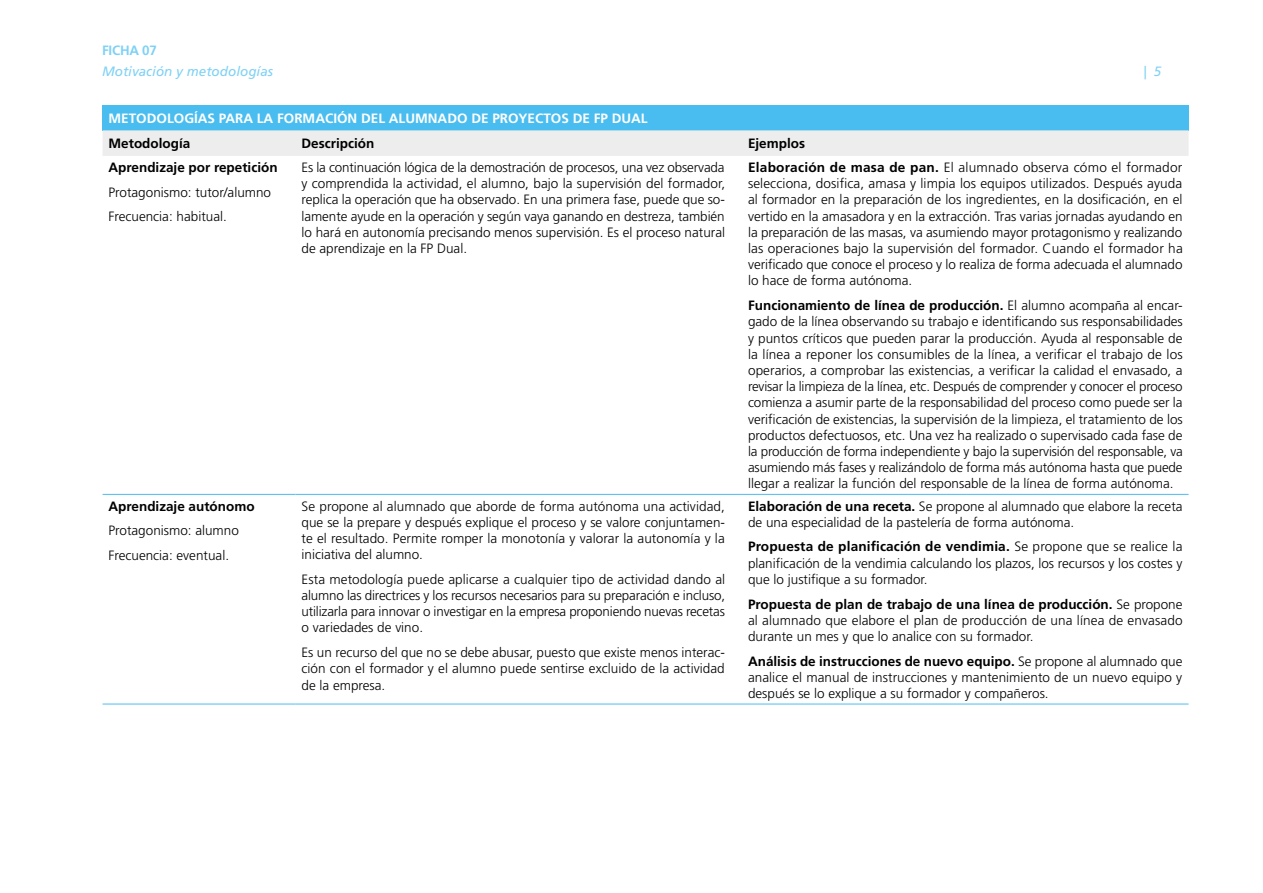
<style>
.page{position:relative;width:1263px;height:893px;background:#fff}
.page>*{position:absolute;margin:0;border:0;box-sizing:border-box;transform-origin:0 0}
.Cuerpo_de_texto_peque{font:300 13.5px/16.2px "Frutiger LT Std";color:#000;text-align:justify}
.Cuerpo_de_texto_peque-2{font:700 13.5px "Frutiger LT Std";color:#000}
.Cuerpo_de_texto_peque-3{font:700 13.5px "Frutiger LT Std";color:#fff}
.t1{font:italic 13.5px "Frutiger LT Std";color:#80d1f5}
.t2{font:700 13.5px "Frutiger LT Std";letter-spacing:-.015em;color:#80d1f5}
.s1{font-weight:700}
</style>
<div class="page">
<div style="left:103px;top:105px;width:1085px;height:25px;background:#4abdf0"></div>
<div style="left:103px;top:130px;width:1085px;height:26px;background:#ededed"></div>
<hr style="left:103px;top:494px;width:193px;height:1px;background:#4abdf0">
<hr style="left:296px;top:494px;width:446px;height:1px;background:#4abdf0">
<hr style="left:742px;top:494px;width:446px;height:1px;background:#4abdf0">
<hr style="left:103px;top:704px;width:193px;height:1px;background:#4abdf0">
<hr style="left:296px;top:704px;width:446px;height:1px;background:#4abdf0">
<hr style="left:742px;top:704px;width:446px;height:1px;background:#4abdf0">
<p class="t2" style="left:102px;top:42px;width:56px">FICHA 07</p>
<p class="t1" style="left:102px;top:63px;width:173px">Motivación y metodologías</p>
<p class="t1" style="left:1143px;top:63px;width:20px">| 5</p>
<p class="Cuerpo_de_texto_peque-3" style="left:109px;top:110px;width:541px">METODOLOGÍAS PARA LA FORMACIÓN DEL ALUMNADO DE PROYECTOS DE FP DUAL</p>
<p class="Cuerpo_de_texto_peque-2" style="left:109px;top:135px;width:83px">Metodología</p>
<p class="Cuerpo_de_texto_peque-2" style="left:302px;top:135px;width:74px">Descripción</p>
<p class="Cuerpo_de_texto_peque-2" style="left:748px;top:135px;width:59px">Ejemplos</p>
<p class="Cuerpo_de_texto_peque-2" style="left:109px;top:159px;width:171px">Aprendizaje por repetición</p>
<p class="Cuerpo_de_texto_peque" style="left:109px;top:184px;width:164px">Protagonismo: tutor/alumno</p>
<p class="Cuerpo_de_texto_peque" style="left:109px;top:209px;width:120px">Frecuencia: habitual.</p>
<p class="Cuerpo_de_texto_peque" style="left:302px;top:159px;width:425px">Es la continuación lógica de la demostración de procesos, una vez observada y comprendida la actividad, el alumno, bajo la supervisión del formador, replica la operación que ha observado. En una primera fase, puede que so&shy;lamente ayude en la operación y según vaya ganando en destreza, también lo hará en autonomía precisando menos supervisión. Es el proceso natural de aprendizaje en la FP Dual.</p>
<p class="Cuerpo_de_texto_peque" style="left:748px;top:159px;width:436px"><span class="s1">Elaboración de masa de pan.</span> El alumnado observa cómo el formador selecciona, dosifica, amasa y limpia los equipos utilizados. Después ayuda al formador en la preparación de los ingredientes, en la dosificación, en el vertido en la amasadora y en la extracción. Tras varias jornadas ayudando en la preparación de las masas, va asumiendo mayor protagonismo y realizando las operaciones bajo la supervisión del formador. Cuando el formador ha verificado que conoce el proceso y lo realiza de forma adecuada el alumnado lo hace de forma autónoma.</p>
<p class="Cuerpo_de_texto_peque" style="left:748px;top:298px;width:436px"><span class="s1">Funcionamiento de línea de producción.</span> El alumno acompaña al encar&shy;gado de la línea observando su trabajo e identificando sus responsabilidades y puntos críticos que pueden parar la producción. Ayuda al responsable de la línea a reponer los consumibles de la línea, a verificar el trabajo de los operarios, a comprobar las existencias, a verificar la calidad el envasado, a revisar la limpieza de la línea, etc. Después de comprender y conocer el proceso comienza a asumir parte de la responsabilidad del proceso como puede ser la verificación de existencias, la supervisión de la limpieza, el tratamiento de los productos defectuosos, etc. Una vez ha realizado o supervisado cada fase de la producción de forma independiente y bajo la supervisión del responsable, va asumiendo más fases y realizándolo de forma más autónoma hasta que puede llegar a realizar la función del responsable de la línea de forma autónoma.</p>
<p class="Cuerpo_de_texto_peque-2" style="left:109px;top:498px;width:148px">Aprendizaje autónomo</p>
<p class="Cuerpo_de_texto_peque" style="left:109px;top:523px;width:132px">Protagonismo: alumno</p>
<p class="Cuerpo_de_texto_peque" style="left:109px;top:547px;width:122px">Frecuencia: eventual.</p>
<p class="Cuerpo_de_texto_peque" style="left:302px;top:498px;width:425px">Se propone al alumnado que aborde de forma autónoma una actividad, que se la prepare y después explique el proceso y se valore conjuntamen&shy;te el resultado. Permite romper la monotonía y valorar la autonomía y la iniciativa del alumno.</p>
<p class="Cuerpo_de_texto_peque" style="left:302px;top:571px;width:425px">Esta metodología puede aplicarse a cualquier tipo de actividad dando al alumno las directrices y los recursos necesarios para su preparación e incluso, utilizarla para innovar o investigar en la empresa proponiendo nuevas recetas o variedades de vino.</p>
<p class="Cuerpo_de_texto_peque" style="left:302px;top:645px;width:425px">Es un recurso del que no se debe abusar, puesto que existe menos interac&shy;ción con el formador y el alumno puede sentirse excluido de la actividad de la empresa.</p>
<p class="Cuerpo_de_texto_peque" style="left:748px;top:498px;width:436px"><span class="s1">Elaboración de una receta.</span> Se propone al alumnado que elabore la receta de una especialidad de la pastelería de forma autónoma.</p>
<p class="Cuerpo_de_texto_peque" style="left:748px;top:539px;width:436px"><span class="s1">Propuesta de planificación de vendimia.</span> Se propone que se realice la planificación de la vendimia calculando los plazos, los recursos y los costes y que lo justifique a su formador.</p>
<p class="Cuerpo_de_texto_peque" style="left:748px;top:596px;width:436px"><span class="s1">Propuesta de plan de trabajo de una línea de producción.</span> Se propone al alumnado que elabore el plan de producción de una línea de envasado durante un mes y que lo analice con su formador.</p>
<p class="Cuerpo_de_texto_peque" style="left:748px;top:653px;width:436px"><span class="s1">Análisis de instrucciones de nuevo equipo.</span> Se propone al alumnado que analice el manual de instrucciones y mantenimiento de un nuevo equipo y después se lo explique a su formador y compañeros.</p>
</div>
